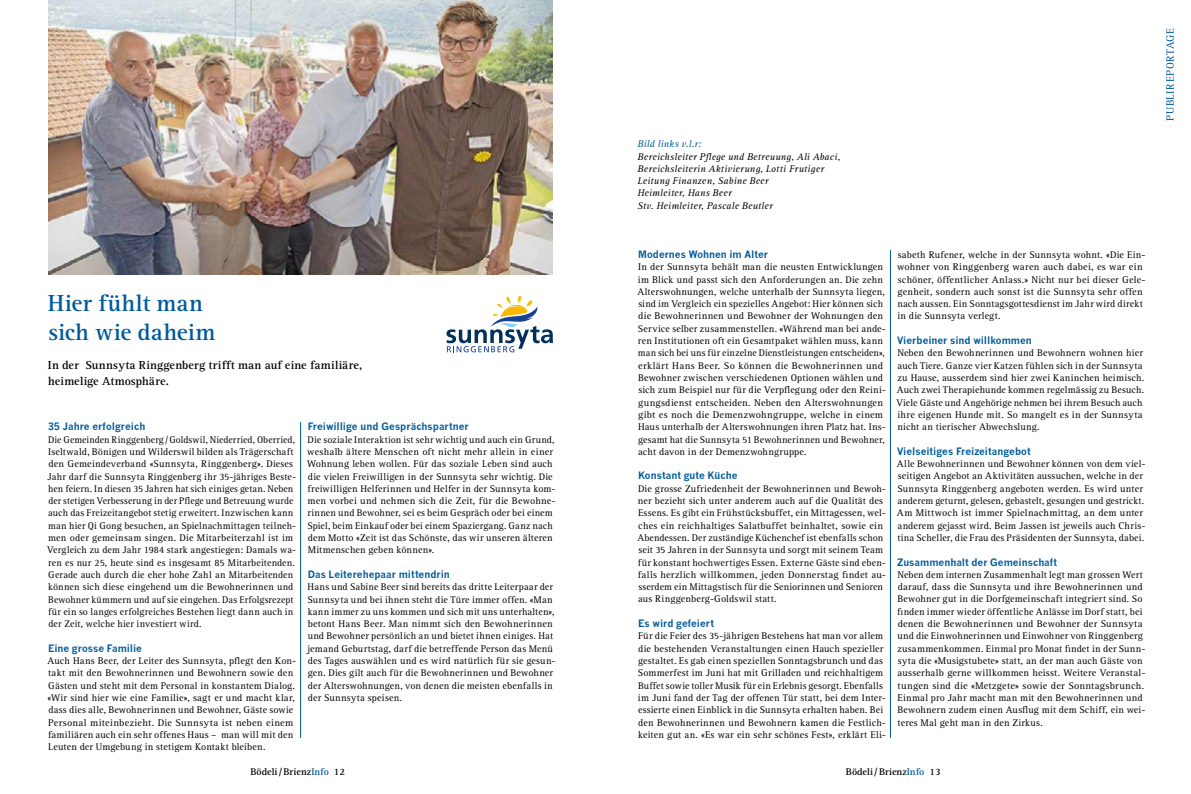
<style>
.page{position:relative;width:1191px;height:794px;background:#fff}
.page>*{position:absolute;margin:0;border:0;box-sizing:border-box;transform-origin:0 0}
.t1{font:700 24px/28.7px "Rotis Serif";letter-spacing:.015em;color:#005a9a}
.t2{font:700 12px/16.4px "Rotis Serif";letter-spacing:.015em;color:#000}
.t3{font:11px "Rotis Serif";letter-spacing:.03em;color:#005a9a}
.t4{font:10px/12.3px "Rotis Serif";letter-spacing:.02em;color:#000}
.t5{font:700 10px "News Gothic";color:#005a9a}
.t6{font:italic 10px/12.3px "Rotis Serif";letter-spacing:.025em;color:#000}
.t7{font:700 10px "Rotis Serif";color:#000}
.t8{font:italic 10px "Rotis Serif";letter-spacing:.015em;color:#005a9a}
.s1{color:#005a9a}
</style>
<div class="page">
<img style="left:48px;top:0;width:505px;height:274px">
<hr style="left:300px;top:422px;width:1px;height:316px;background:#005a9a">
<svg style="left:446px;top:295px;width:107px;height:57px"></svg>
<hr style="left:890px;top:250px;width:1px;height:488px;background:#005a9a">
<h1 class="t1" style="left:48px;top:289px;width:169px">Hier fühlt man sich wie daheim</h1>
<p class="t2" style="left:48px;top:357px;width:316px">In der Sunnsyta Ringgenberg trifft man auf eine familiäre, heimelige Atmosphäre.</p>
<p class="t5" style="left:308px;top:420px;width:163px">Freiwillige und Gesprächspartner</p>
<p class="t4" style="left:307px;top:433px;width:250px">Die soziale Interaktion ist sehr wichtig und auch ein Grund, weshalb ältere Menschen oft nicht mehr allein in einer Wohnung leben wollen. Für das soziale Leben sind auch die vielen Freiwilligen in der Sunnsyta sehr wichtig. Die freiwilligen Helferinnen und Helfer in der Sunnsyta kom&shy;men vorbei und nehmen sich die Zeit, für die Bewohne&shy;rinnen und Bewohner, sei es beim Gespräch oder bei einem Spiel, beim Einkauf oder bei einem Spaziergang. Ganz nach dem Motto «Zeit ist das Schönste, das wir unseren älteren Mitmenschen geben können».</p>
<p class="t5" style="left:308px;top:568px;width:144px">Das Leiterehepaar mittendrin</p>
<p class="t4" style="left:307px;top:581px;width:250px">Hans und Sabine Beer sind bereits das dritte Leiterpaar der Sunnsyta und bei ihnen steht die Türe immer offen. «Man kann immer zu uns kommen und sich mit uns unterhalten», betont Hans Beer. Man nimmt sich den Bewohnerinnen und Bewohner persönlich an und bietet ihnen einiges. Hat jemand Geburtstag, darf die betreffende Person das Menü des Tages auswählen und es wird natürlich für sie gesun&shy;gen. Dies gilt auch für die Bewohnerinnen und Bewohner der Alterswohnungen, von denen die meisten ebenfalls in der Sunnsyta speisen.</p>
<p class="t5" style="left:48px;top:420px;width:99px">35 Jahre erfolgreich</p>
<p class="t4" style="left:47px;top:433px;width:250px">Die Gemeinden Ringgenberg/Goldswil, Niederried, Oberried, Iseltwald, Bönigen und Wilderswil bilden als Trägerschaft den Gemeindeverband «Sunnsyta, Ringgenberg». Dieses Jahr darf die Sunnsyta Ringgenberg ihr 35-jähriges Beste&shy;hen feiern. In diesen 35 Jahren hat sich einiges getan. Neben der stetigen Verbesserung in der Pflege und Betreuung wurde auch das Freizeitangebot stetig erweitert. Inzwischen kann man hier Qi Gong besuchen, an Spielnachmittagen teilneh&shy;men oder gemeinsam singen. Die Mitarbeiterzahl ist im Vergleich zu dem Jahr 1984 stark angestiegen: Damals wa&shy;ren es nur 25, heute sind es insgesamt 85 Mitarbeitenden.<br>Gerade auch durch die eher hohe Zahl an Mitarbeitenden können sich diese eingehend um die Bewohnerinnen und Bewohner kümmern und auf sie eingehen. Das Erfolgsrezept für ein so langes erfolgreiches Bestehen liegt dann auch in der Zeit, welche hier investiert wird.</p>
<p class="t5" style="left:48px;top:642px;width:95px">Eine grosse Familie</p>
<p class="t4" style="left:47px;top:655px;width:250px">Auch Hans Beer, der Leiter des Sunnsyta, pflegt den Kon&shy;takt mit den Bewohnerinnen und Bewohnern sowie den Gästen und steht mit dem Personal in konstantem Dialog. «Wir sind hier wie eine Familie», sagt er und macht klar, dass dies alle, Bewohnerinnen und Bewohner, Gäste sowie Personal miteinbezieht. Die Sunnsyta ist neben einem familiären auch ein sehr offenes Haus – man will mit den Leuten der Umgebung in stetigem Kontakt bleiben.</p>
<p class="t8" style="left:637px;top:138px;width:65px">Bild links v.l.r:</p>
<p class="t6" style="left:637px;top:150px;width:205px">Bereichsleiter Pflege und Betreuung, Ali Abaci, Bereichsleiterin Aktivierung, Lotti Frutiger Leitung Finanzen, Sabine Beer<br>Heimleiter, Hans Beer<br>Stv. Heimleiter, Pascale Beutler</p>
<p class="t5" style="left:638px;top:248px;width:132px">Modernes Wohnen im Alter</p>
<p class="t4" style="left:637px;top:261px;width:250px">In der Sunnsyta behält man die neusten Entwicklungen im Blick und passt sich den Anforderungen an. Die zehn Alterswohnungen, welche unterhalb der Sunnsyta liegen, sind im Vergleich ein spezielles Angebot: Hier können sich die Bewohnerinnen und Bewohner der Wohnungen den Service selber zusammenstellen. «Während man bei ande&shy;ren Institutionen oft ein Gesamtpaket wählen muss, kann man sich bei uns für einzelne Dienstleistungen entscheiden», erklärt Hans Beer. So können die Bewohnerinnen und Bewohner zwischen verschiedenen Optionen wählen und sich zum Beispiel nur für die Verpflegung oder den Reini&shy;gungsdienst entscheiden. Neben den Alterswohnungen gibt es noch die Demenzwohngruppe, welche in einem Haus unterhalb der Alterswohnungen ihren Platz hat. Ins&shy;gesamt hat die Sunnsyta 51 Bewohnerinnen und Bewohner, acht davon in der Demenzwohngruppe.</p>
<p class="t5" style="left:638px;top:469px;width:101px">Konstant gute Küche</p>
<p class="t4" style="left:637px;top:482px;width:250px">Die grosse Zufriedenheit der Bewohnerinnen und Bewoh&shy;ner bezieht sich unter anderem auch auf die Qualität des Essens. Es gibt ein Frühstücksbuffet, ein Mittagessen, wel&shy;ches ein reichhaltiges Salatbuffet beinhaltet, sowie ein Abendessen. Der zuständige Küchenchef ist ebenfalls schon seit 35 Jahren in der Sunnsyta und sorgt mit seinem Team für konstant hochwertiges Essen. Externe Gäste sind eben&shy;falls herzlich willkommen, jeden Donnerstag findet au&shy;sserdem ein Mittagstisch für die Seniorinnen und Senioren aus Ringgenberg-Goldswil statt.</p>
<p class="t5" style="left:638px;top:617px;width:77px">Es wird gefeiert</p>
<p class="t4" style="left:638px;top:630px;width:250px">Für die Feier des 35-jährigen Bestehens hat man vor allem die bestehenden Veranstaltungen einen Hauch spezieller gestaltet. Es gab einen speziellen Sonntagsbrunch und das Sommerfest im Juni hat mit Grilladen und reichhaltigem Buffet sowie toller Musik für ein Erlebnis gesorgt. Ebenfalls im Juni fand der Tag der offenen Tür statt, bei dem Inter&shy;essierte einen Einblick in die Sunnsyta erhalten haben. Bei den Bewohnerinnen und Bewohnern kamen die Festlich&shy;keiten gut an. «Es war ein sehr schönes Fest», erklärt Eli-</p>
<p class="t4" style="left:897px;top:249px;width:250px">sabeth Rufener, welche in der Sunnsyta wohnt. «Die Ein&shy;wohner von Ringgenberg waren auch dabei, es war ein schöner, öffentlicher Anlass.» Nicht nur bei dieser Gele&shy;genheit, sondern auch sonst ist die Sunnsyta sehr offen nach aussen. Ein Sonntagsgottesdienst im Jahr wird direkt in die Sunnsyta verlegt.</p>
<p class="t5" style="left:897px;top:334px;width:136px">Vierbeiner sind willkommen</p>
<p class="t4" style="left:896px;top:347px;width:249px">Neben den Bewohnerinnen und Bewohnern wohnen hier auch Tiere. Ganze vier Katzen fühlen sich in der Sunnsyta zu Hause, ausserdem sind hier zwei Kaninchen heimisch.<br>Auch zwei Therapiehunde kommen regelmässig zu Besuch.<br>Viele Gäste und Angehörige nehmen bei ihrem Besuch auch ihre eigenen Hunde mit. So mangelt es in der Sunnsyta nicht an tierischer Abwechslung.</p>
<p class="t5" style="left:897px;top:445px;width:135px">Vielseitiges Freizeitangebot</p>
<p class="t4" style="left:897px;top:458px;width:250px">Alle Bewohnerinnen und Bewohner können von dem viel&shy;seitigen Angebot an Aktivitäten aussuchen, welche in der Sunnsyta Ringgenberg angeboten werden. Es wird unter anderem geturnt, gelesen, gebastelt, gesungen und gestrickt.<br>Am Mittwoch ist immer Spielnachmittag, an dem unter anderem gejasst wird. Beim Jassen ist jeweils auch Chris&shy;tina Scheller, die Frau des Präsidenten der Sunnsyta, dabei.</p>
<p class="t5" style="left:897px;top:556px;width:162px">Zusammenhalt der Gemeinschaft</p>
<p class="t4" style="left:897px;top:568px;width:250px">Neben dem internen Zusammenhalt legt man grossen Wert darauf, dass die Sunnsyta und ihre Bewohnerinnen und Bewohner gut in die Dorfgemeinschaft integriert sind. So finden immer wieder öffentliche Anlässe im Dorf statt, bei denen die Bewohnerinnen und Bewohner der Sunnsyta und die Einwohnerinnen und Einwohner von Ringgenberg zusammenkommen. Einmal pro Monat findet in der Sunn&shy;syta die «Musigstubete» statt, an der man auch Gäste von ausserhalb gerne willkommen heisst. Weitere Veranstal&shy;tungen sind die «Metzgete» sowie der Sonntagsbrunch.<br>Einmal pro Jahr macht man mit den Bewohnerinnen und Bewohnern zudem einen Ausflug mit dem Schiff, ein wei&shy;teres Mal geht man in den Zirkus.</p>
<p class="t7" style="left:250px;top:765px;width:96px">Bödeli/Brienz<span class="s1">Info</span> 12</p>
<p class="t7" style="left:846px;top:765px;width:96px">Bödeli/Brienz<span class="s1">Info</span> 13</p>
<p class="t3" style="left:1164px;top:121px;width:94px;rotate:-90deg">PUBLIREPORTAGE</p>
</div>
